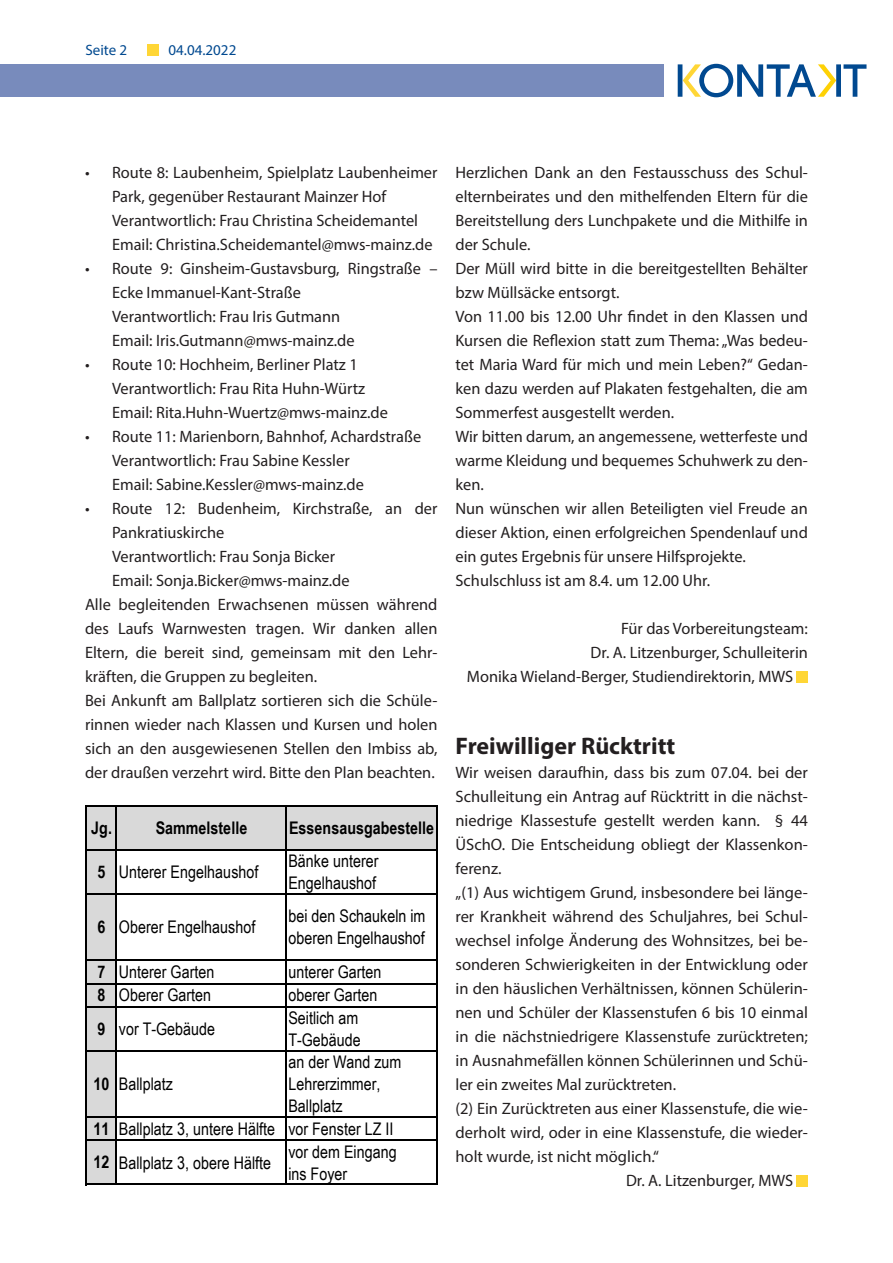
<style>
.page{position:relative;width:893px;height:1263px;background:#fff}
.page>*{position:absolute;margin:0;border:0;box-sizing:border-box;transform-origin:0 0}
.t1{font:700 24px "Myriad Pro";color:#231f20}
.t2{font:17.4px/21.9px "Arial Narrow";letter-spacing:.005em;color:#000}
.t3{font:700 17.4px "Arial Narrow";letter-spacing:.005em;color:#000}
.t4{font:16.5px/24px "Myriad Pro";color:#231f20;text-align:justify}
.t5{font:15px "Myriad Pro";color:#014990}
.s1{font-weight:700}
</style>
<div class="page">
<svg style="left:678px;top:64px;width:188px;height:33px"></svg>
<div style="left:0;top:64px;width:663px;height:33px;background:#788bbc"></div>
<div style="left:148px;top:44px;width:11px;height:11px;background:#ffd636"></div>
<div style="left:797px;top:671px;width:11px;height:11px;background:#ffd636"></div>
<div style="left:797px;top:1175px;width:11px;height:11px;background:#ffd636"></div>
<div style="left:86px;top:806px;width:352px;height:44px;background:#d9d9d9"></div>
<div style="left:86px;top:850px;width:30px;height:334px;background:#d9d9d9"></div>
<hr style="left:85px;top:805px;width:1px;height:380px;background:#000">
<hr style="left:115px;top:806px;width:2px;height:379px;background:#000">
<hr style="left:285px;top:806px;width:1px;height:379px;background:#000">
<hr style="left:437px;top:806px;width:1px;height:379px;background:#000">
<hr style="left:86px;top:805px;width:352px;height:1px;background:#000">
<hr style="left:86px;top:849px;width:352px;height:2px;background:#000">
<hr style="left:86px;top:893px;width:352px;height:2px;background:#000">
<hr style="left:86px;top:960px;width:352px;height:1px;background:#000">
<hr style="left:86px;top:983px;width:352px;height:1px;background:#000">
<hr style="left:86px;top:1006px;width:352px;height:1px;background:#000">
<hr style="left:86px;top:1050px;width:352px;height:1px;background:#000">
<hr style="left:86px;top:1116px;width:352px;height:2px;background:#000">
<hr style="left:86px;top:1139px;width:352px;height:2px;background:#000">
<hr style="left:86px;top:1184px;width:352px;height:1px;background:#000">
<p class="t5" style="left:85px;top:41px;width:43px">Seite 2</p>
<p class="t5" style="left:169px;top:41px;width:69px">04.04.2022</p>
<p class="t4" style="left:112px;top:160px;width:327px;text-indent:-27px">• Route 8: Laubenheim, Spielplatz Laubenheimer<br>Park, gegenüber Restaurant Mainzer Hof</p>
<p class="t4" style="left:112px;top:208px;width:308px">Verantwortlich: Frau Christina Scheidemantel</p>
<p class="t4" style="left:112px;top:232px;width:322px">Email: Christina.Scheidemantel@mws-mainz.de</p>
<p class="t4" style="left:112px;top:256px;width:327px;text-indent:-27px">• Route 9: Ginsheim-Gustavsburg, Ringstraße –<br>Ecke Immanuel-Kant-Straße</p>
<p class="t4" style="left:112px;top:304px;width:230px">Verantwortlich: Frau Iris Gutmann</p>
<p class="t4" style="left:112px;top:328px;width:244px">Email: Iris.Gutmann@mws-mainz.de</p>
<p class="t4" style="left:85px;top:352px;width:274px">• Route 10: Hochheim, Berliner Platz 1</p>
<p class="t4" style="left:112px;top:376px;width:255px">Verantwortlich: Frau Rita Huhn-Würtz</p>
<p class="t4" style="left:112px;top:400px;width:277px">Email: Rita.Huhn-Wuertz@mws-mainz.de</p>
<p class="t4" style="left:85px;top:424px;width:338px">• Route 11: Marienborn, Bahnhof, Achardstraße</p>
<p class="t4" style="left:112px;top:448px;width:239px">Verantwortlich: Frau Sabine Kessler</p>
<p class="t4" style="left:112px;top:472px;width:253px">Email: Sabine.Kessler@mws-mainz.de</p>
<p class="t4" style="left:112px;top:496px;width:327px;text-indent:-27px">• Route 12: Budenheim, Kirchstraße, an der<br>Pankratiuskirche</p>
<p class="t4" style="left:112px;top:544px;width:225px">Verantwortlich: Frau Sonja Bicker</p>
<p class="t4" style="left:112px;top:568px;width:239px">Email: Sonja.Bicker@mws-mainz.de</p>
<p class="t4" style="left:85px;top:592px;width:354px">Alle begleitenden Erwachsenen müssen während des Laufs Warnwesten tragen. Wir danken allen Eltern, die bereit sind, gemeinsam mit den Lehr&shy;kräften, die Gruppen zu begleiten.</p>
<p class="t4" style="left:85px;top:688px;width:354px">Bei Ankunft am Ballplatz sortieren sich die Schüle&shy;rinnen wieder nach Klassen und Kursen und holen sich an den ausgewiesenen Stellen den Imbiss ab, der draußen verzehrt wird. Bitte den Plan beachten.</p>
<p class="t3" style="left:91px;top:815px;width:22px">Jg.</p>
<p class="t3" style="left:156px;top:815px;width:93px">Sammelstelle</p>
<p class="t3" style="left:289px;top:815px;width:146px">Essensausgabestelle</p>
<p class="t2" style="left:98px;top:860px;width:162px"><span class="s1">5</span> Unterer Engelhaushof</p>
<p class="t2" style="left:288px;top:849px;width:92px">Bänke unterer<br>Engelhaushof</p>
<p class="t2" style="left:98px;top:916px;width:159px"><span class="s1">6</span> Oberer Engelhaushof</p>
<p class="t2" style="left:288px;top:905px;width:139px">bei den Schaukeln im oberen Engelhaushof</p>
<p class="t2" style="left:98px;top:960px;width:118px"><span class="s1">7</span> Unterer Garten</p>
<p class="t2" style="left:288px;top:960px;width:95px">unterer Garten</p>
<p class="t2" style="left:98px;top:983px;width:115px"><span class="s1">8</span> Oberer Garten</p>
<p class="t2" style="left:288px;top:983px;width:91px">oberer Garten</p>
<p class="t2" style="left:98px;top:1017px;width:119px"><span class="s1">9</span> vor T-Gebäude</p>
<p class="t2" style="left:288px;top:1006px;width:74px">Seitlich am<br>T-Gebäude</p>
<p class="t2" style="left:94px;top:1072px;width:81px"><span class="s1">10</span> Ballplatz</p>
<p class="t2" style="left:288px;top:1050px;width:115px">an der Wand zum</p>
<p class="t2" style="left:288px;top:1072px;width:93px">Lehrerzimmer,</p>
<p class="t2" style="left:288px;top:1094px;width:56px">Ballplatz</p>
<p class="t2" style="left:94px;top:1117px;width:301px"><span class="s1">11</span> Ballplatz 3, untere Hälfte vor Fenster LZ II</p>
<p class="t2" style="left:94px;top:1151px;width:179px"><span class="s1">12</span> Ballplatz 3, obere Hälfte</p>
<p class="t2" style="left:288px;top:1140px;width:110px">vor dem Eingang ins Foyer</p>
<p class="t4" style="left:455px;top:160px;width:354px">Herzlichen Dank an den Festausschuss des Schul&shy;elternbeirates und den mithelfenden Eltern für die Bereitstellung ders Lunchpakete und die Mithilfe in der Schule.</p>
<p class="t4" style="left:455px;top:256px;width:354px">Der Müll wird bitte in die bereitgestellten Behälter bzw Müllsäcke entsorgt.</p>
<p class="t4" style="left:455px;top:304px;width:354px">Von 11.00 bis 12.00 Uhr findet in den Klassen und Kursen die Reflexion statt zum Thema: „Was bedeu&shy;tet Maria Ward für mich und mein Leben?“ Gedan&shy;ken dazu werden auf Plakaten festgehalten, die am Sommerfest ausgestellt werden.</p>
<p class="t4" style="left:455px;top:424px;width:354px">Wir bitten darum, an angemessene, wetterfeste und warme Kleidung und bequemes Schuhwerk zu den&shy;ken.</p>
<p class="t4" style="left:455px;top:496px;width:354px">Nun wünschen wir allen Beteiligten viel Freude an dieser Aktion, einen erfolgreichen Spendenlauf und ein gutes Ergebnis für unsere Hilfsprojekte.</p>
<p class="t4" style="left:455px;top:568px;width:256px">Schulschluss ist am 8.4. um 12.00 Uhr.</p>
<p class="t4" style="left:621px;top:616px;width:188px">Für das Vorbereitungsteam:</p>
<p class="t4" style="left:591px;top:640px;width:219px">Dr. A. Litzenburger, Schulleiterin</p>
<p class="t4" style="left:467px;top:664px;width:328px">Monika Wieland-Berger, Studiendirektorin, MWS</p>
<p class="t1" style="left:455px;top:730px;width:221px">Freiwilliger Rücktritt</p>
<p class="t4" style="left:455px;top:760px;width:354px">Wir weisen daraufhin, dass bis zum 07.04. bei der Schulleitung ein Antrag auf Rücktritt in die nächst&shy;niedrige Klassestufe gestellt werden kann. § 44<br>ÜSchO. Die Entscheidung obliegt der Klassenkon&shy;ferenz.</p>
<p class="t4" style="left:455px;top:880px;width:354px">„(1) Aus wichtigem Grund, insbesondere bei länge&shy;rer Krankheit während des Schuljahres, bei Schul&shy;wechsel infolge Änderung des Wohnsitzes, bei be&shy;sonderen Schwierigkeiten in der Entwicklung oder in den häuslichen Verhältnissen, können Schülerin&shy;nen und Schüler der Klassenstufen 6 bis 10 einmal in die nächstniedrigere Klassenstufe zurücktreten; in Ausnahmefällen können Schülerinnen und Schü&shy;ler ein zweites Mal zurücktreten.</p>
<p class="t4" style="left:455px;top:1096px;width:354px">(2) Ein Zurücktreten aus einer Klassenstufe, die wie&shy;derholt wird, oder in eine Klassenstufe, die wieder&shy;holt wurde, ist nicht möglich.“</p>
<p class="t4" style="left:626px;top:1168px;width:169px">Dr. A. Litzenburger, MWS</p>
</div>
